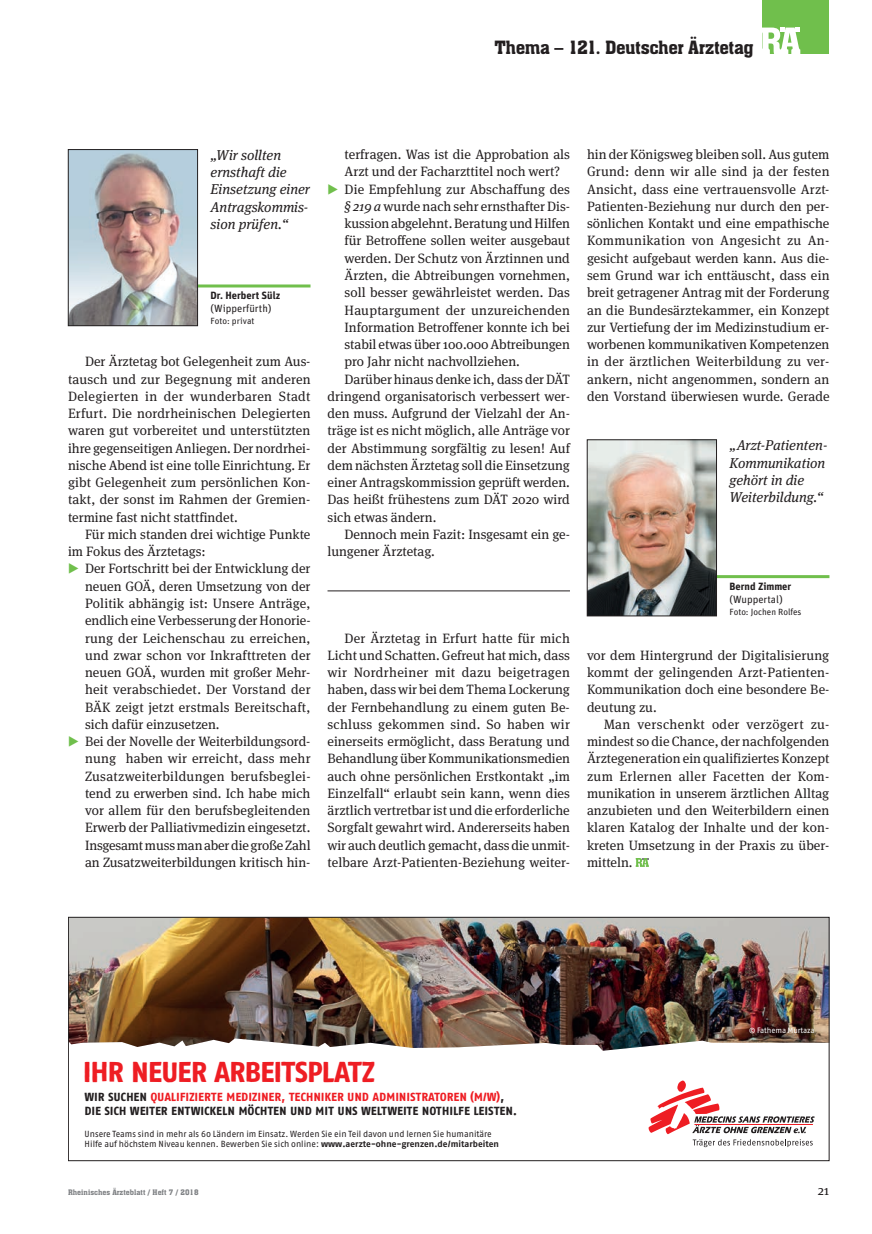
<style>
.page{position:relative;width:872px;height:1234px;background:#fff}
.page>*{position:absolute;margin:0;border:0;box-sizing:border-box;transform-origin:0 0}
.t1{font:28.65px "Fago Rough Bold Lf";letter-spacing:-.02em;color:#ee1d23}
.t2{font:18px "Aachen BT";letter-spacing:-.025em;color:#231f20}
.t3{font:italic 14.25px/17.2px "Meta Serif OT";color:#231f20}
.t4{font:13.5px/17.2px "Meta Serif OT";color:#231f20}
.t5{font:13.5px "Meta Serif OT";letter-spacing:.02em;color:#231f20}
.t6{font:11.7px/14.1px "Fago Rough Bold Lf";letter-spacing:.02em;color:#231f20}
.t7{font:700 10.5px "Unit";color:#231f20}
.t8{font:10.5px "Unit";color:#231f20}
.t9{font:9px "Unit";color:#231f20}
.t10{font:8.85px/10.6px "Fago No";color:#231f20}
.t11{font:7.8px "Fago No";letter-spacing:-.01em;color:#fff}
.t12{font:7.5px "Aachen BT";color:#808285}
.s1{font-style:italic}
.s2{color:#ee1d23}
.s3{font-weight:700}
</style>
<div class="page">
<div style="left:762px;top:0;width:67px;height:54px;background:#70bf4c"></div>
<svg style="left:762px;top:28px;width:38px;height:26px"></svg>
<hr style="left:327px;top:590px;width:243px;height:1px;background:#231f20">
<hr style="left:198px;top:284px;width:112px;height:3px;background:#70bf4c">
<img style="left:70px;top:151px;width:126px;height:173px">
<div style="left:68px;top:149px;width:130px;height:177px;border:1px solid #231f20"></div>
<hr style="left:716px;top:575px;width:113px;height:3px;background:#70bf4c">
<img style="left:589px;top:441px;width:125px;height:173px">
<div style="left:587px;top:439px;width:129px;height:177px;border:1px solid #231f20"></div>
<svg style="left:635px;top:858px;width:14px;height:8px"></svg>
<img style="left:70px;top:918px;width:757px;height:132px">
<div style="left:743px;top:1020px;width:79px;height:21px;background:#231f20;opacity:.5"></div>
<svg style="left:648px;top:1080px;width:166px;height:66px"></svg>
<div style="left:68px;top:916px;width:761px;height:244px;border:1px solid #231f20"></div>
<h2 class="t2" style="left:494px;top:36px;width:261px">Thema – 121. Deutscher Ärztetag</h2>
<p class="t3" style="left:210px;top:146px;width:101px">„Wir sollten ernsthaft die<br>Einsetzung einer<br>Antragskommis&shy;sion prüfen.“</p>
<p class="t7" style="left:210px;top:289px;width:71px">Dr. Herbert Sülz</p>
<p class="t8" style="left:210px;top:302px;width:63px">(Wipperfürth)</p>
<p class="t9" style="left:210px;top:315px;width:45px">Foto: privat</p>
<p class="t4" style="left:68px;top:353px;width:244px;text-align:justify;text-indent:17px">Der Ärztetag bot Gelegenheit zum Aus&shy;tausch und zur Begegnung mit anderen Delegierten in der wunderbaren Stadt Erfurt. Die nordrheinischen Delegierten waren gut vorbereitet und unterstützten ihre gegenseitigen Anliegen. Der nordrhei&shy;nische Abend ist eine tolle Einrichtung. Er gibt Gelegenheit zum persönlichen Kon&shy;takt, der sonst im Rahmen der Gremien&shy;termine fast nicht stattfindet.</p>
<p class="t4" style="left:68px;top:525px;width:244px;text-indent:17px">Für mich standen drei wichtige Punkte im Fokus des Ärztetags:</p>
<p class="t4" style="left:85px;top:560px;width:227px">Der Fortschritt bei der Entwicklung der neuen GOÄ, deren Umsetzung von der Politik abhängig ist: Unsere Anträge, endlich eine Verbesserung der Honorie&shy;rung der Leichenschau zu erreichen, und zwar schon vor Inkrafttreten der neuen GOÄ, wurden mit großer Mehr&shy;heit verabschiedet. Der Vorstand der BÄK zeigt jetzt erstmals Bereitschaft, sich dafür einzusetzen.<br>Bei der Novelle der Weiterbildungsord&shy;nung haben wir erreicht, dass mehr Zusatzweiterbildungen berufsbeglei&shy;tend zu erwerben sind. Ich habe mich vor allem für den berufsbegleitenden Erwerb der Palliativmedizin eingesetzt.<br>Insgesamt muss man aber die große Zahl an Zusatzweiterbildungen kritisch hin-</p>
<p class="t4" style="left:344px;top:146px;width:227px">terfragen. Was ist die Approbation als</p>
<p class="t4" style="left:344px;top:163px;width:217px">Arzt und der Facharzttitel noch wert?</p>
<p class="t4" style="left:344px;top:180px;width:227px">Die Empfehlung zur Abschaffung des</p>
<p class="t4" style="left:344px;top:197px;width:227px"><span class="s1">§ 219 a</span> wurde nach sehr ernsthafter Dis-</p>
<p class="t4" style="left:344px;top:215px;width:227px">kussion abgelehnt. Beratung und Hilfen</p>
<p class="t4" style="left:344px;top:232px;width:227px">für Betroffene sollen weiter ausgebaut</p>
<p class="t4" style="left:344px;top:249px;width:227px">werden. Der Schutz von Ärztinnen und</p>
<p class="t4" style="left:344px;top:266px;width:227px">Ärzten, die Abtreibungen vornehmen,</p>
<p class="t4" style="left:344px;top:284px;width:227px">soll besser gewährleistet werden. Das</p>
<p class="t5" style="left:344px;top:301px;width:227px">Hauptargument der unzureichenden</p>
<p class="t4" style="left:344px;top:318px;width:227px">Information Betroffener konnte ich bei</p>
<p class="t4" style="left:344px;top:335px;width:227px">stabil etwas über 100.000 Abtreibungen</p>
<p class="t4" style="left:344px;top:353px;width:177px">pro Jahr nicht nachvollziehen.</p>
<p class="t4" style="left:344px;top:370px;width:227px">Darüber hinaus denke ich, dass der DÄT</p>
<p class="t4" style="left:327px;top:387px;width:244px">dringend organisatorisch verbessert wer-</p>
<p class="t4" style="left:327px;top:404px;width:244px">den muss. Aufgrund der Vielzahl der An-</p>
<p class="t4" style="left:327px;top:422px;width:244px">träge ist es nicht möglich, alle Anträge vor</p>
<p class="t4" style="left:327px;top:439px;width:244px">der Abstimmung sorgfältig zu lesen! Auf</p>
<p class="t4" style="left:327px;top:456px;width:244px">dem nächsten Ärztetag soll die Einsetzung</p>
<p class="t4" style="left:327px;top:473px;width:244px">einer Antragskommission geprüft werden.</p>
<p class="t4" style="left:327px;top:491px;width:244px">Das heißt frühestens zum DÄT 2020 wird</p>
<p class="t4" style="left:327px;top:508px;width:110px">sich etwas ändern.</p>
<p class="t4" style="left:344px;top:525px;width:227px">Dennoch mein Fazit: Insgesamt ein ge-</p>
<p class="t4" style="left:327px;top:542px;width:109px">lungener Ärztetag.</p>
<p class="t4" style="left:327px;top:629px;width:244px;text-align:justify;text-indent:17px">Der Ärztetag in Erfurt hatte für mich Licht und Schatten. Gefreut hat mich, dass wir Nordrheiner mit dazu beigetragen haben, dass wir bei dem Thema Lockerung der Fernbehandlung zu einem guten Be&shy;schluss gekommen sind. So haben wir einerseits ermöglicht, dass Beratung und Behandlung über Kommunikationsmedien auch ohne persönlichen Erstkontakt „im Einzelfall“ erlaubt sein kann, wenn dies ärztlich vertretbar ist und die erforderliche Sorgfalt gewahrt wird. Andererseits haben wir auch deutlich gemacht, dass die unmit&shy;telbare Arzt-Patienten-Beziehung weiter-</p>
<p class="t4" style="left:587px;top:146px;width:244px">hin der Königsweg bleiben soll. Aus gutem Grund: denn wir alle sind ja der festen Ansicht, dass eine vertrauensvolle Arzt-- Patienten-Beziehung nur durch den per&shy;sönlichen Kontakt und eine empathische Kommunikation von Angesicht zu An&shy;gesicht aufgebaut werden kann. Aus die&shy;sem Grund war ich enttäuscht, dass ein breit getragener Antrag mit der Forderung an die Bundesärztekammer, ein Konzept zur Vertiefung der im Medizinstudium er&shy;worbenen kommunikativen Kompetenzen in der ärztlichen Weiterbildung zu ver&shy;ankern, nicht angenommen, sondern an den Vorstand überwiesen wurde. Gerade</p>
<p class="t3" style="left:729px;top:436px;width:99px">„Arzt-Patienten-<br>Kommunikation gehört in die<br>Weiterbildung.“</p>
<p class="t7" style="left:729px;top:579px;width:63px">Bernd Zimmer</p>
<p class="t8" style="left:729px;top:592px;width:55px">(Wuppertal)</p>
<p class="t9" style="left:729px;top:606px;width:74px">Foto: Jochen Rolfes</p>
<p class="t4" style="left:587px;top:646px;width:244px">vor dem Hintergrund der Digitalisierung kommt der gelingenden Arzt-Patienten-- Kommunikation doch eine besondere Be&shy;deutung zu.</p>
<p class="t4" style="left:587px;top:715px;width:244px;text-align:justify;text-indent:17px">Man verschenkt oder verzögert zu&shy;mindest so die Chance, der nachfolgenden Ärztegeneration ein qualifiziertes Konzept zum Erlernen aller Facetten der Kom&shy;munikation in unserem ärztlichen Alltag anzubieten und den Weiterbildern einen klaren Katalog der Inhalte und der kon&shy;kreten Umsetzung in der Praxis zu über&shy;mitteln.</p>
<p class="t11" style="left:749px;top:1025px;width:67px">© Fathema Murtaza</p>
<h1 class="t1" style="left:83px;top:1055px;width:293px">IHR NEUER ARBEITSPLATZ</h1>
<p class="t6" style="left:85px;top:1089px;width:434px">WIR SUCHEN <span class="s2">QUALIFIZIERTE MEDIZINER, TECHNIKER UND ADMINISTRATOREN (M/W)</span>,<br>DIE SICH WEITER ENTWICKELN MÖCHTEN UND MIT UNS WELTWEITE NOTHILFE LEISTEN.</p>
<p class="t10" style="left:85px;top:1127px;width:416px">Unsere Teams sind in mehr als 60 Ländern im Einsatz. Werden Sie ein Teil davon und lernen Sie humanitäre<br>Hilfe auf höchstem Niveau kennen. Bewerben Sie sich online: <span class="s3">www.aerzte-ohne-grenzen.de/mitarbeiten</span></p>
<p class="t12" style="left:68px;top:1187px;width:132px">Rheinisches Ärzteblatt / Heft 7 / 2018</p>
<p class="t4" style="left:818px;top:1181px;width:13px">21</p>
</div>
